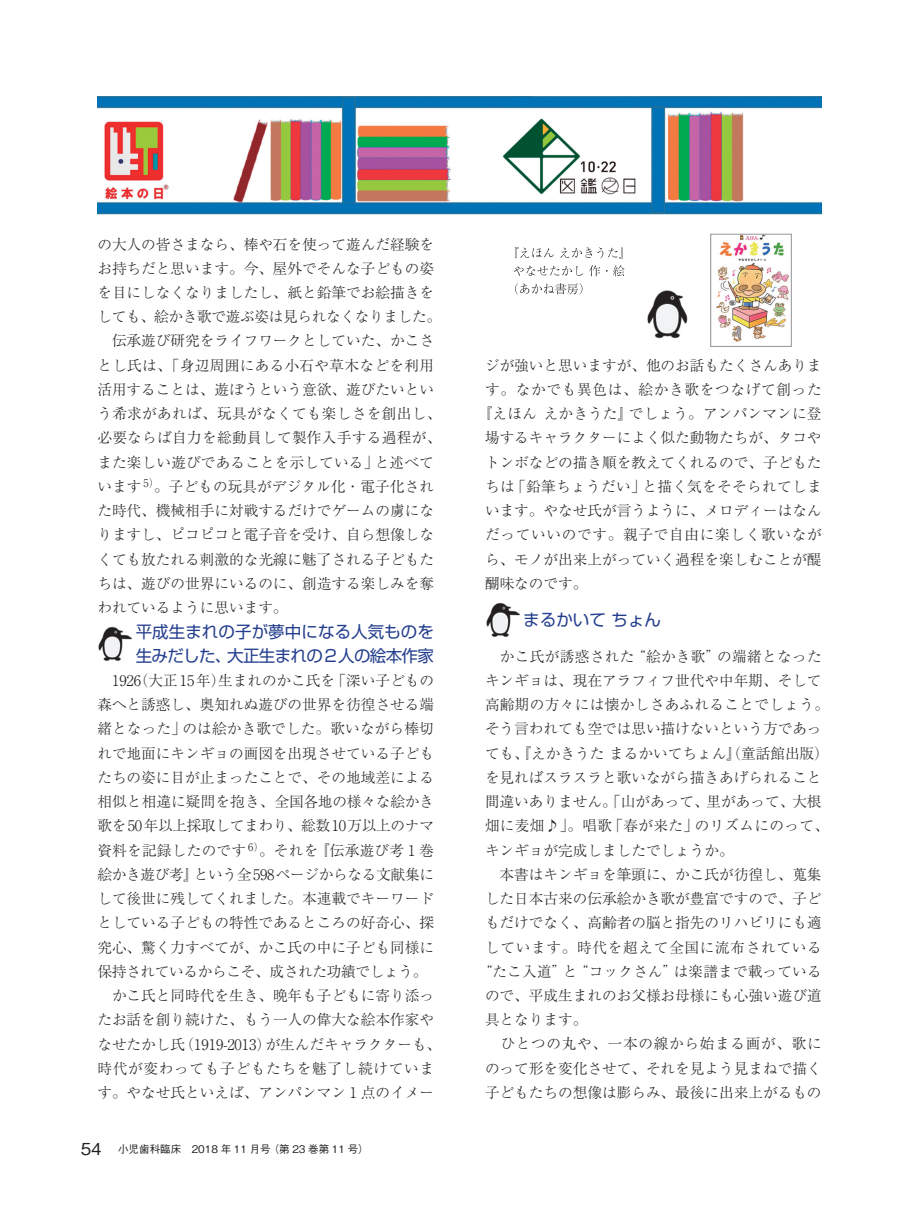
<style>
.page{position:relative;width:919px;height:1217px;background:#fff}
.page>*{position:absolute;margin:0;border:0;box-sizing:border-box;transform-origin:0 0}
.t1{font:16.5px/24.2px "Shin Go Pro";color:#253f8e}
.t2{font:300 14.7px/24.2px "Ryumin Pro";color:#231f20}
.t3{font:300 14.7px "Ryumin Pro";letter-spacing:.05em;color:#231f20}
.t4{font:300 14.7px "Ryumin Pro";letter-spacing:.025em;color:#231f20}
.t5{font:300 14.7px "Ryumin Pro";letter-spacing:.02em;color:#231f20}
.t6{font:500 10.5px "Gothic BBB Pro";color:#231f20}
.s1{font-size:16.5px}
</style>
<div class="page">
<img style="left:97px;top:96px;width:724px;height:119px">
<div style="left:486px;top:118px;width:157px;height:82px;background:#fff"></div>
<img style="left:503px;top:118px;width:133px;height:77px">
<img style="left:98px;top:626px;width:34px;height:35px">
<img style="left:486px;top:602px;width:33px;height:35px">
<img style="left:647px;top:290px;width:41px;height:49px">
<img style="left:716px;top:236px;width:73px;height:106px">
<div style="left:710px;top:234px;width:81px;height:112px;border:1px solid #939598"></div>
<svg style="left:515px;top:283px;width:67px;height:11px"></svg>
<svg style="left:513px;top:265px;width:111px;height:11px"></svg>
<svg style="left:515px;top:247px;width:107px;height:11px"></svg>
<p class="t2" style="left:97px;top:231px;width:345px">の大人の皆さまなら、棒や石を使って遊んだ経験をお持ちだと思います。今、屋外でそんな子どもの姿を目にしなくなりましたし、紙と鉛筆でお絵描きをしても、絵かき歌で遊ぶ姿は見られなくなりました。　伝承遊び研究をライフワークとしていた、かこさとし氏は、「身辺周囲にある小石や草木などを利用活用することは、遊ぼうという意欲、遊びたいという希求があれば、玩具がなくても楽しさを創出し、必要ならば自力を総動員して製作入手する過程が、また楽しい遊びであることを示している」と述べています <sup>5）</sup>。子どもの玩具がデジタル化・電子化された時代、機械相手に対戦するだけでゲームの虜になりますし、ピコピコと電子音を受け、自ら想像しなくても放たれる刺激的な光線に魅了される子どもたちは、遊びの世界にいるのに、創造する楽しみを奪われているように思います。</p>
<p class="t1" style="left:136px;top:617px;width:300px">平成生まれの子が夢中になる人気ものを生みだした、大正生まれの２人の絵本作家</p>
<p class="t2" style="left:97px;top:667px;width:352px">　1926（大正15年）生まれのかこ氏を「深い子どもの森へと誘惑し、奥知れぬ遊びの世界を彷徨させる端緒となった」のは絵かき歌でした。歌いながら棒切れで地面にキンギョの画図を出現させている子どもたちの姿に目が止まったことで、その地域差による相似と相違に疑問を抱き、全国各地の様々な絵かき歌を50年以上採取してまわり、総数10万以上のナマ資料を記録したのです <sup>6）</sup>。それを『伝承遊び考１巻　絵かき遊び考』という全598ページからなる文献集にして後世に残してくれました。本連載でキーワードとしている子どもの特性であるところの好奇心、探究心、驚く力すべてが、かこ氏の中に子ども同様に保持されているからこそ、成された功績でしょう。<br>　かこ氏と同時代を生き、晩年も子どもに寄り添ったお話を創り続けた、もう一人の偉大な絵本作家やなせたかし氏（1919-2013）が生んだキャラクターも、時代が変わっても子どもたちを魅了し続けています。やなせ氏といえば、アンパンマン１点のイメー</p>
<p class="t6" style="left:81px;top:1140px;width:289px"><span class="s1">54　</span>小児歯科臨床　2018 年 11 月号（第 23 巻第 11 号）</p>
<p class="t2" style="left:485px;top:352px;width:338px">ジが強いと思いますが、他のお話もたくさんありま</p>
<p class="t3" style="left:485px;top:378px;width:338px">す。なかでも異色は、絵かき歌をつなげて創った</p>
<p class="t2" style="left:477px;top:400px;width:345px">『えほん えかきうた』でしょう。アンパンマンに登</p>
<p class="t2" style="left:485px;top:424px;width:338px">場するキャラクターによく似た動物たちが、タコや</p>
<p class="t2" style="left:485px;top:449px;width:338px">トンボなどの描き順を教えてくれるので、子どもた</p>
<p class="t4" style="left:485px;top:474px;width:338px">ちは「鉛筆ちょうだい」と描く気をそそられてしま</p>
<p class="t2" style="left:485px;top:497px;width:338px">います。やなせ氏が言うように、メロディーはなん</p>
<p class="t3" style="left:485px;top:523px;width:338px">だっていいのです。親子で自由に楽しく歌いなが</p>
<p class="t2" style="left:485px;top:545px;width:338px">ら、モノが出来上がっていく過程を楽しむことが醍</p>
<p class="t2" style="left:485px;top:570px;width:104px">醐味なのです。</p>
<p class="t1" style="left:523px;top:605px;width:139px">まるかいて ちょん</p>
<p class="t4" style="left:485px;top:644px;width:338px">　かこ氏が誘惑された“絵かき歌”の端緒となった</p>
<p class="t2" style="left:485px;top:667px;width:338px">キンギョは、現在アラフィフ世代や中年期、そして</p>
<p class="t4" style="left:485px;top:693px;width:345px">高齢期の方々には懐かしさあふれることでしょう。</p>
<p class="t2" style="left:485px;top:715px;width:338px">そう言われても空では思い描けないという方であっ</p>
<p class="t2" style="left:485px;top:739px;width:345px">ても、『えかきうた まるかいてちょん』（童話館出版）</p>
<p class="t2" style="left:485px;top:763px;width:338px">を見ればスラスラと歌いながら描きあげられること</p>
<p class="t2" style="left:485px;top:788px;width:338px">間違いありません。「山があって、里があって、大根</p>
<p class="t5" style="left:485px;top:814px;width:345px">畑に麦畑♪」。唱歌「春が来た」のリズムにのって、</p>
<p class="t2" style="left:485px;top:836px;width:250px">キンギョが完成しましたでしょうか。</p>
<p class="t2" style="left:485px;top:860px;width:338px">　本書はキンギョを筆頭に、かこ氏が彷徨し、蒐集</p>
<p class="t2" style="left:485px;top:885px;width:338px">した日本古来の伝承絵かき歌が豊富ですので、子ど</p>
<p class="t2" style="left:485px;top:909px;width:338px">もだけでなく、高齢者の脳と指先のリハビリにも適</p>
<p class="t3" style="left:485px;top:935px;width:338px">しています。時代を超えて全国に流布されている</p>
<p class="t2" style="left:477px;top:957px;width:345px">“たこ入道”と“コックさん”は楽譜まで載っている</p>
<p class="t2" style="left:485px;top:981px;width:338px">ので、平成生まれのお父様お母様にも心強い遊び道</p>
<p class="t2" style="left:485px;top:1006px;width:104px">具となります。</p>
<p class="t3" style="left:485px;top:1032px;width:338px">　ひとつの丸や、一本の線から始まる画が、歌に</p>
<p class="t2" style="left:485px;top:1054px;width:338px">のって形を変化させて、それを見よう見まねで描く</p>
<p class="t2" style="left:485px;top:1078px;width:338px">子どもたちの想像は膨らみ、最後に出来上がるもの</p>
</div>
